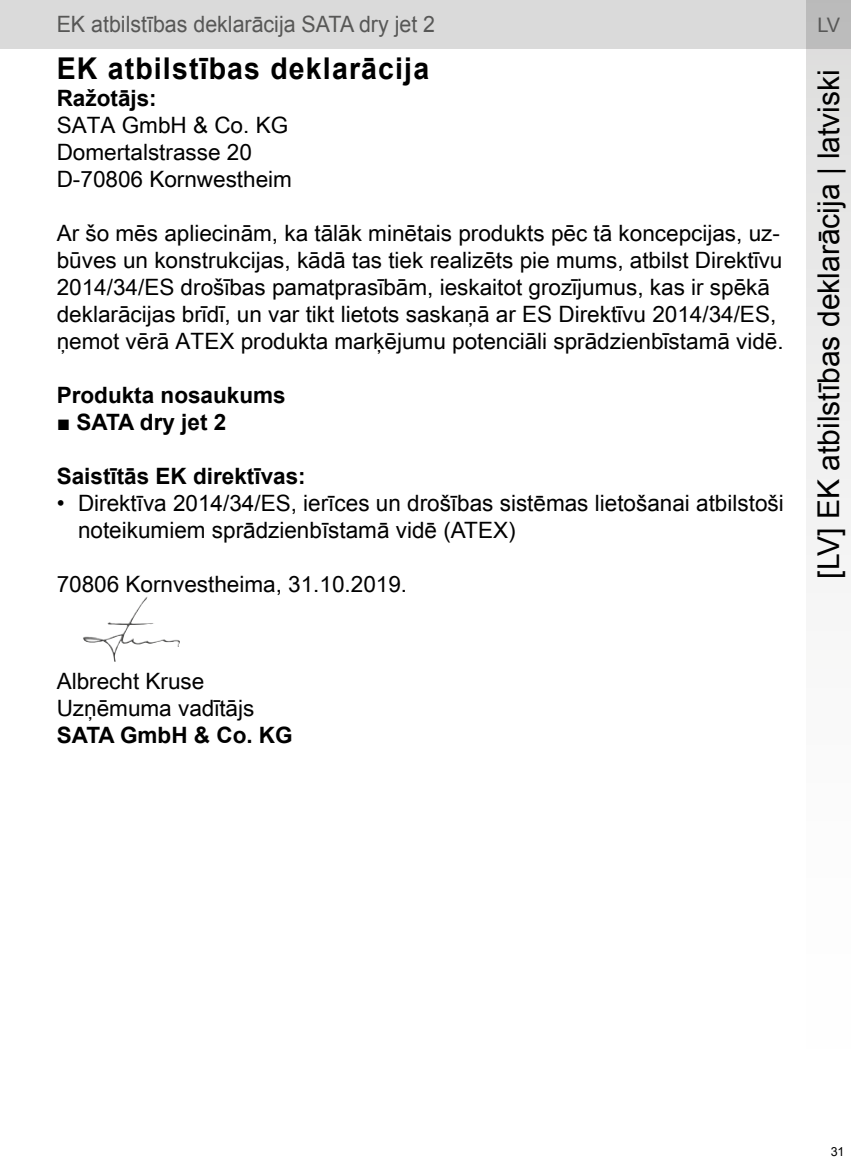
<style>
.page{position:relative;width:851px;height:1170px;background:#fff}
.page>*{position:absolute;margin:0;border:0;box-sizing:border-box;transform-origin:0 0}
.t1{font:30px "Arial";color:#000}
.t2{font:700 30px "Arial";letter-spacing:.04em;color:#000;scale:.95 1}
.t3{font:22.5px/27px "Arial Unicode MS";color:#000}
.t4{font:22.5px/27px "Arial";color:#000}
.t5{font:700 22.5px "Arial";color:#000}
.t6{font:22.5px "Arial";color:#575756;scale:.95 1}
.t7{font:20px "Arial";color:#575756}
.t8{font:12.5px "Arial";color:#000}
</style>
<div class="page">
<div style="left:0;top:0;width:850px;height:49px;background:#dadada"></div>
<svg style="left:806px;top:0;width:44px;height:555px"></svg>
<img style="left:83px;top:597px;width:97px;height:65px">
<p class="t6" style="left:57px;top:10px;width:400px">EK atbilstības deklarācija SATA dry jet 2</p>
<p class="t7" style="left:817px;top:11px;width:24px">LV</p>
<h1 class="t2" style="left:57px;top:48px;width:393px">EK atbilstības deklarācija</h1>
<p class="t5" style="left:57px;top:83px;width:102px">Ražotājs:</p>
<p class="t3" style="left:57px;top:111px;width:237px">SATA GmbH &amp; Co. KG<br>Domertalstrasse 20<br>D-70806 Kornwestheim</p>
<p class="t3" style="left:57px;top:219px;width:728px">Ar šo mēs apliecinām, ka tālāk minētais produkts pēc tā koncepcijas, uz&shy;būves un konstrukcijas, kādā tas tiek realizēts pie mums, atbilst Direktīvu 2014/34/ES drošības pamatprasībām, ieskaitot grozījumus, kas ir spēkā deklarācijas brīdī, un var tikt lietots saskaņā ar ES Direktīvu 2014/34/ES, ņemot vērā ATEX produkta marķējumu potenciāli sprādzienbīstamā vidē.</p>
<p class="t5" style="left:57px;top:380px;width:230px">Produkta nosaukums</p>
<p class="t5" style="left:57px;top:407px;width:171px">■ SATA dry jet 2</p>
<p class="t5" style="left:57px;top:461px;width:250px">Saistītās EK direktīvas:</p>
<p class="t4" style="left:78px;top:489px;width:707px;text-indent:-21px">• Direktīva 2014/34/ES, ierīces un drošības sistēmas lietošanai atbilstoši noteikumiem sprādzienbīstamā vidē (ATEX)</p>
<p class="t3" style="left:57px;top:570px;width:352px">70806 Kornvestheima, 31.10.2019.</p>
<h1 class="t1" style="left:808px;top:578px;width:511px;rotate:-90deg">[LV] EK atbilstības deklarācija | latviski</h1>
<p class="t3" style="left:57px;top:667px;width:199px">Albrecht Kruse<br>Uzņēmuma vadītājs</p>
<p class="t5" style="left:57px;top:720px;width:237px">SATA GmbH &amp; Co. KG</p>
<p class="t8" style="left:830px;top:1143px;width:15px">31</p>
</div>
